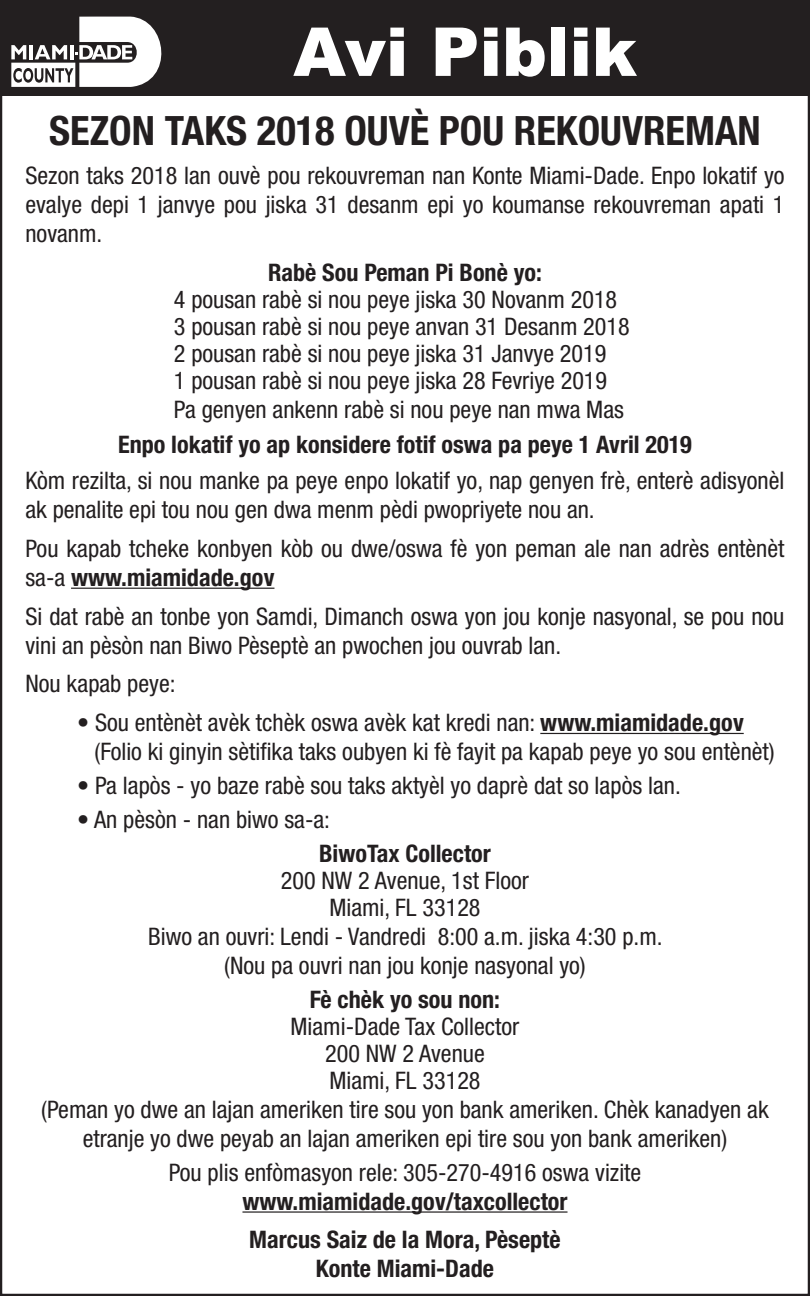
<style>
.page{position:relative;width:810px;height:1296px;background:#fff}
.page>*{position:absolute;margin:0;border:0;box-sizing:border-box;transform-origin:0 0}
.head{font:900 67.5px "Arial";color:#fff}
.sub_head{font:700 condensed 40.5px "Helvetica Neue LT Std";color:#231f20}
.text{font:condensed 24.3px/29px "Helvetica Neue LT Std";color:#231f20}
.address{font:condensed 24.3px/28.1px "Helvetica Neue LT Std";color:#231f20;text-align:center}
.bullets{font:condensed 24.3px/29px "Helvetica Neue LT Std";color:#231f20}
.tabs{font:condensed 24.3px "Helvetica Neue LT Std";color:#231f20}
.center_bold{font:700 condensed 24.3px/29px "Helvetica Neue LT Std";color:#231f20;text-align:center}
.center_bold_space{font:700 condensed 24.3px "Helvetica Neue LT Std";color:#231f20}
.s1{font-weight:700}
</style>
<div class="page">
<div style="left:0;top:2px;width:810px;height:94px;background:#231f20"></div>
<svg style="left:11px;top:17px;width:150px;height:70px"></svg>
<hr style="left:71px;top:588px;width:203px;height:1px;background:#231f20">
<hr style="left:540px;top:733px;width:204px;height:1px;background:#231f20">
<hr style="left:242px;top:1211px;width:326px;height:2px;background:#231f20">
<p class="head" style="left:293px;top:3px;width:345px">Avi Piblik</p>
<p class="sub_head" style="left:49px;top:107px;width:713px">SEZON TAKS 2018 OUVÈ POU REKOUVREMAN</p>
<p class="text" style="left:25px;top:161px;width:761px;text-align:justify">Sezon taks 2018 lan ouvè pou rekouvreman nan Konte Miami-Dade. Enpo lokatif yo evalye depi 1 janvye pou jiska 31 desanm epi yo koumanse rekouvreman apati 1 novanm.</p>
<p class="center_bold" style="left:268px;top:257px;width:275px">Rabè Sou Peman Pi Bonè yo:</p>
<p class="tabs" style="left:174px;top:285px;width:445px">4 pousan rabè si nou peye jiska 30 Novanm 2018</p>
<p class="tabs" style="left:174px;top:312px;width:457px">3 pousan rabè si nou peye anvan 31 Desanm 2018</p>
<p class="tabs" style="left:174px;top:339px;width:434px">2 pousan rabè si nou peye jiska 31 Janvye 2019</p>
<p class="tabs" style="left:174px;top:366px;width:435px">1 pousan rabè si nou peye jiska 28 Fevriye 2019</p>
<p class="tabs" style="left:174px;top:395px;width:452px">Pa genyen ankenn rabè si nou peye nan mwa Mas</p>
<p class="center_bold_space" style="left:118px;top:430px;width:575px">Enpo lokatif yo ap konsidere fotif oswa pa peye 1 Avril 2019</p>
<p class="text" style="left:25px;top:466px;width:761px">Kòm rezilta, si nou manke pa peye enpo lokatif yo, nap genyen frè, enterè adisyonèl ak penalite epi tou nou gen dwa menm pèdi pwopriyete nou an.</p>
<p class="text" style="left:25px;top:534px;width:761px">Pou kapab tcheke konbyen kòb ou dwe/oswa fè yon peman ale nan adrès entènèt sa-a <span class="s1">www.miamidade.gov</span></p>
<p class="text" style="left:25px;top:601px;width:761px">Si dat rabè an tonbe yon Samdi, Dimanch oswa yon jou konje nasyonal, se pou nou vini an pèsòn nan Biwo Pèseptè an pwochen jou ouvrab lan.</p>
<p class="text" style="left:25px;top:669px;width:152px">Nou kapab peye:</p>
<p class="bullets" style="left:95px;top:708px;width:682px;text-indent:-17px">• Sou entènèt avèk tchèk oswa avèk kat kredi nan: <span class="s1">www.miamidade.gov </span>(Folio ki ginyin sètifika taks oubyen ki fè fayit pa kapab peye yo sou entènèt)</p>
<p class="bullets" style="left:77px;top:771px;width:605px">• Pa lapòs - yo baze rabè sou taks aktyèl yo daprè dat so lapòs lan.</p>
<p class="bullets" style="left:77px;top:805px;width:254px">• An pèsòn - nan biwo sa-a:</p>
<p class="center_bold" style="left:319px;top:838px;width:173px">BiwoTax Collector</p>
<p class="address" style="left:148px;top:866px;width:516px">200 NW 2 Avenue, 1st Floor<br>Miami, FL 33128<br>Biwo an ouvri: Lendi - Vandredi 8:00 a.m. jiska 4:30 p.m. (Nou pa ouvri nan jou konje nasyonal yo)</p>
<p class="center_bold" style="left:310px;top:984px;width:192px">Fè chèk yo sou non:</p>
<p class="address" style="left:41px;top:1012px;width:729px">Miami-Dade Tax Collector<br>200 NW 2 Avenue<br>Miami, FL 33128<br>(Peman yo dwe an lajan ameriken tire sou yon bank ameriken. Chèk kanadyen ak etranje yo dwe peyab an lajan ameriken epi tire sou yon bank ameriken)</p>
<p class="text" style="left:169px;top:1157px;width:474px;text-align:center">Pou plis enfòmasyon rele: 305-270-4916 oswa vizite <span class="s1">www.miamidade.gov/taxcollector</span></p>
<p class="center_bold" style="left:249px;top:1225px;width:313px">Marcus Saiz de la Mora, Pèseptè<br>Konte Miami-Dade</p>
</div>
